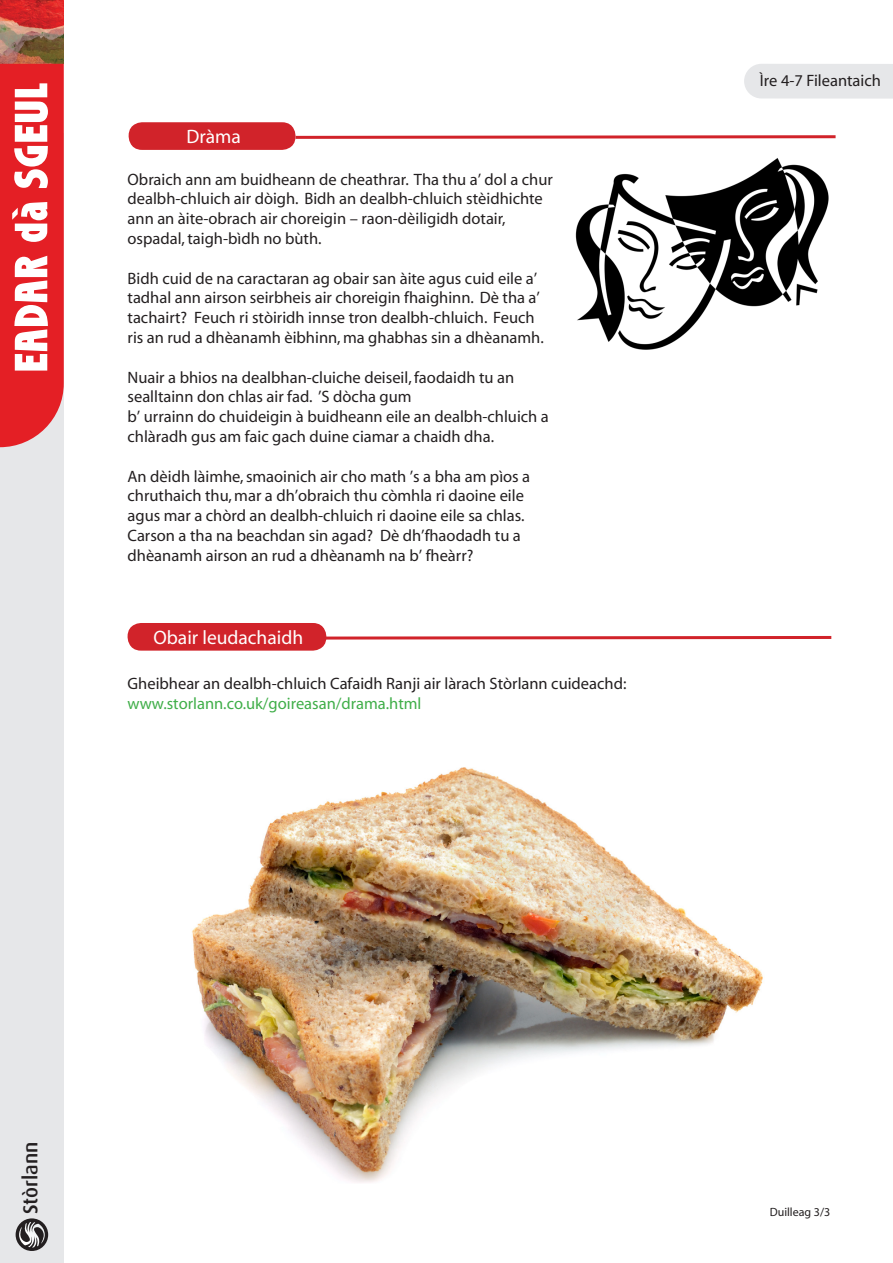
<style>
.page{position:relative;width:893px;height:1263px;background:#fff}
.page>*{position:absolute;margin:0;border:0;box-sizing:border-box;transform-origin:0 0}
.t1{font:500 20.25px "Dax";color:#231f20}
.HEADING_3{font:19.5px "Myriad";color:#fff}
.t2{font:16.5px/19.8px "Myriad";color:#231f20}
.t3{font:16.5px "Myriad";color:#40ae49}
.t4{font:12px "Myriad";color:#231f20}
</style>
<div class="page">
<div style="left:0;top:133px;width:64px;height:1130px;background:#e6e7e9"></div>
<div style="left:16px;top:1218px;width:32px;height:33px;background:#231f20;border-radius:50%"></div>
<svg style="left:19px;top:1222px;width:26px;height:25px"></svg>
<img style="left:0;top:0;width:64px;height:64px">
<svg style="left:0;top:64px;width:64px;height:383px;background:#ea595d"></svg>
<div style="left:744px;top:64px;width:149px;height:35px;background:#e6e7e9"></div>
<svg style="left:296px;top:135px;width:540px;height:4px;background:#dc595e"></svg>
<div style="left:129px;top:122px;width:167px;height:28px;background:#d1232a;border-radius:13px"></div>
<img style="left:575px;top:158px;width:254px;height:192px">
<svg style="left:326px;top:634px;width:506px;height:6px"></svg>
<div style="left:128px;top:623px;width:198px;height:28px;background:#d1232a;border-radius:13px"></div>
<img style="left:192px;top:767px;width:571px;height:416px">
<p class="HEADING_3" style="left:186px;top:127px;width:56px">Dràma</p>
<p class="t2" style="left:128px;top:170px;width:427px">Obraich ann am buidheann de cheathrar. Tha thu a’ dol a chur dealbh-chluich air dòigh. Bidh an dealbh-chluich stèidhichte ann an àite-obrach air choreigin – raon-dèiligidh dotair, ospadal, taigh-bìdh no bùth.</p>
<p class="t2" style="left:128px;top:269px;width:418px">Bidh cuid de na caractaran ag obair san àite agus cuid eile a’ tadhal ann airson seirbheis air choreigin fhaighinn. Dè tha a’ tachairt? Feuch ri stòiridh innse tron dealbh-chluich. Feuch ris an rud a dhèanamh èibhinn, ma ghabhas sin a dhèanamh.</p>
<p class="t2" style="left:128px;top:368px;width:423px">Nuair a bhios na dealbhan-cluiche deiseil, faodaidh tu an sealltainn don chlas air fad. ’S dòcha gum<br>b’ urrainn do chuideigin à buidheann eile an dealbh-chluich a chlàradh gus am faic gach duine ciamar a chaidh dha.</p>
<p class="t2" style="left:128px;top:467px;width:404px">An dèidh làimhe, smaoinich air cho math ’s a bha am pìos a chruthaich thu, mar a dh’obraich thu còmhla ri daoine eile agus mar a chòrd an dealbh-chluich ri daoine eile sa chlas.<br>Carson a tha na beachdan sin agad? Dè dh’fhaodadh tu a dhèanamh airson an rud a dhèanamh na b’ fheàrr?</p>
<p class="HEADING_3" style="left:153px;top:628px;width:151px">Obair leudachaidh</p>
<p class="t2" style="left:128px;top:674px;width:500px">Gheibhear an dealbh-chluich Cafaidh Ranji air làrach Stòrlann cuideachd:</p>
<p class="t3" style="left:128px;top:695px;width:295px">www.storlann.co.uk/goireasan/drama.html</p>
<p class="t2" style="left:760px;top:71px;width:122px">Ìre 4-7 Fileantaich</p>
<p class="t1" style="left:19px;top:1214px;width:74px;rotate:-90deg">Stòrlann</p>
<p class="t4" style="left:770px;top:1206px;width:62px">Duilleag 3/3</p>
</div>
